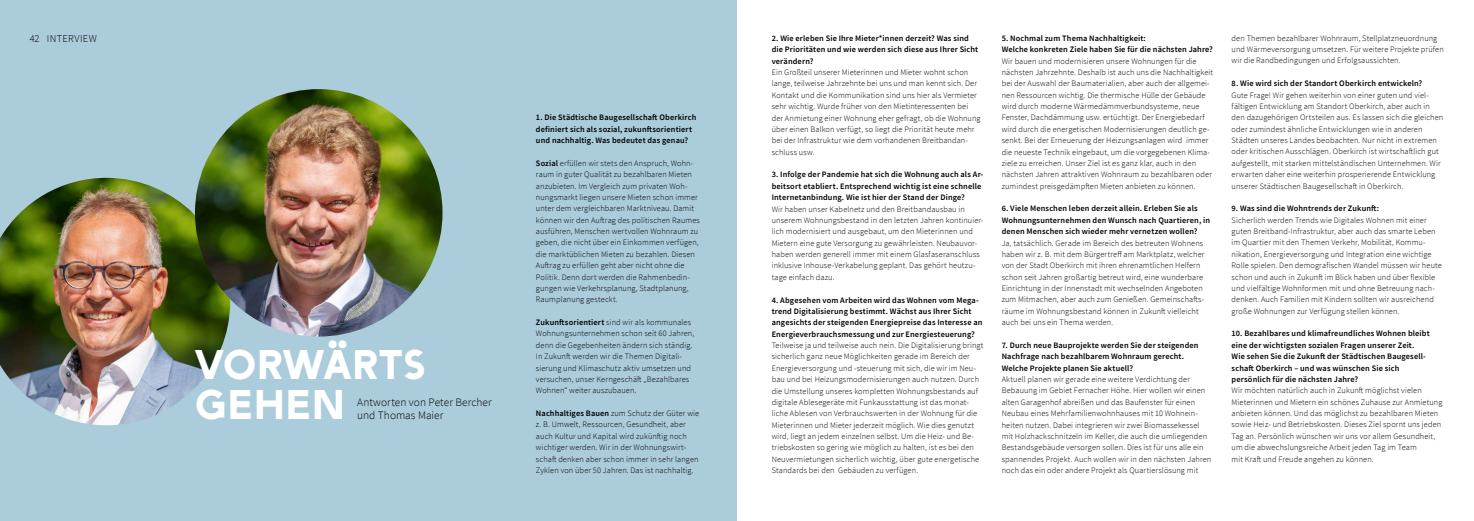
<style>
.page{position:relative;width:1474px;height:521px;background:#fff}
.page>*{position:absolute;margin:0;border:0;box-sizing:border-box;transform-origin:0 0}
.t1{font:41.12px/40.2px "Arya Single";letter-spacing:.005em;color:#fff}
.t2{font:300 11.38px/13.1px "Source Sans Pro";letter-spacing:.005em;color:#000}
.t3{font:300 10.5px "Source Sans Pro";letter-spacing:.03em;color:#000}
.t4{font:300 8.31px/11.4px "Source Sans Pro";letter-spacing:.015em;color:#000}
.t5{font:600 8.31px/11.4px "Source Sans Pro";letter-spacing:.015em;color:#000}
.s1{font-weight:600}
</style>
<div class="page">
<div style="left:0;top:0;width:737px;height:521px;background:#aaccdb"></div>
<img style="left:0;top:178px;width:230px;height:247px">
<img style="left:195px;top:89px;width:247px;height:248px;border-radius:124px">
<p class="t3" style="left:30px;top:32px;width:69px">42 INTERVIEW</p>
<h1 class="t1" style="left:195px;top:344px;width:233px">VORWÄRTS<br>GEHEN</h1>
<h2 class="t2" style="left:357px;top:395px;width:136px">Antworten von Peter Bercher und Thomas Maier</h2>
<p class="t5" style="left:536px;top:112px;width:162px">1. Die Städtische Baugesellschaft Oberkirch definiert sich als sozial, zukunftsorientiert und nachhaltig. Was bedeutet das genau?</p>
<p class="t4" style="left:536px;top:157px;width:165px"><span class="s1">Sozial</span> erfüllen wir stets den Anspruch, Wohn&shy;raum in guter Qualität zu bezahlbaren Mieten anzubieten. Im Vergleich zum privaten Woh&shy;nungsmarkt liegen unsere Mieten schon immer unter dem vergleichbaren Marktniveau. Damit können wir den Auftrag des politischen Raumes ausführen, Menschen wertvollen Wohnraum zu geben, die nicht über ein Einkommen verfügen, die marktüblichen Mieten zu bezahlen. Diesen Auftrag zu erfüllen geht aber nicht ohne die Politik. Denn dort werden die Rahmenbedin&shy;gungen wie Verkehrsplanung, Stadtplanung, Raumplanung gesteckt.</p>
<p class="t4" style="left:536px;top:317px;width:160px"><span class="s1">Zukunftsorientiert</span> sind wir als kommunales Wohnungsunternehmen schon seit 60 Jahren, denn die Gegebenheiten ändern sich ständig.<br>In Zukunft werden wir die Themen Digitali&shy;sierung und Klimaschutz aktiv umsetzen und versuchen, unser Kerngeschäft „Bezahlbares Wohnen“ weiter auszubauen.</p>
<p class="t4" style="left:536px;top:408px;width:165px"><span class="s1">Nachhaltiges Bauen</span> zum Schutz der Güter wie z. B. Umwelt, Ressourcen, Gesundheit, aber auch Kultur und Kapital wird zukünftig noch wichtiger werden. Wir in der Wohnungswirt&shy;schaft denken aber schon immer in sehr langen Zyklen von über 50 Jahren. Das ist nachhaltig.</p>
<p class="t5" style="left:771px;top:32px;width:208px">2. Wie erleben Sie Ihre Mieter*innen derzeit? Was sind die Prioritäten und wie werden sich diese aus Ihrer Sicht verändern?</p>
<p class="t4" style="left:771px;top:67px;width:210px">Ein Großteil unserer Mieterinnen und Mieter wohnt schon lange, teilweise Jahrzehnte bei uns und man kennt sich. Der Kontakt und die Kommunikation sind uns hier als Vermieter sehr wichtig. Wurde früher von den Mietinteressenten bei der Anmietung einer Wohnung eher gefragt, ob die Wohnung über einen Balkon verfügt, so liegt die Priorität heute mehr bei der Infrastruktur wie dem vorhandenen Breitbandan&shy;schluss usw.</p>
<p class="t5" style="left:771px;top:169px;width:213px">3. Infolge der Pandemie hat sich die Wohnung auch als Ar&shy;beitsort etabliert. Entsprechend wichtig ist eine schnelle<br>Internetanbindung. Wie ist hier der Stand der Dinge?</p>
<p class="t4" style="left:771px;top:203px;width:213px">Wir haben unser Kabelnetz und den Breitbandausbau in unserem Wohnungsbestand in den letzten Jahren kontinuier&shy;lich modernisiert und ausgebaut, um den Mieterinnen und Mietern eine gute Versorgung zu gewährleisten. Neubauvor&shy;haben werden generell immer mit einem Glasfaseranschluss inklusive Inhouse-Verkabelung geplant. Das gehört heutzu&shy;tage einfach dazu.</p>
<p class="t5" style="left:771px;top:294px;width:212px">4. Abgesehen vom Arbeiten wird das Wohnen vom Mega&shy;trend Digitalisierung bestimmt. Wächst aus Ihrer Sicht angesichts der steigenden Energiepreise das Interesse an Energieverbrauchsmessung und zur Energiesteuerung?</p>
<p class="t4" style="left:771px;top:340px;width:213px">Teilweise ja und teilweise auch nein. Die Digitalisierung bringt sicherlich ganz neue Möglichkeiten gerade im Bereich der Energieversorgung und -steuerung mit sich, die wir im Neu&shy;bau und bei Heizungsmodernisierungen auch nutzen. Durch die Umstellung unseres kompletten Wohnungsbestands auf digitale Ablesegeräte mit Funkausstattung ist das monat&shy;liche Ablesen von Verbrauchswerten in der Wohnung für die Mieterinnen und Mieter jederzeit möglich. Wie dies genutzt wird, liegt an jedem einzelnen selbst. Um die Heiz- und Be&shy;triebskosten so gering wie möglich zu halten, ist es bei den Neuvermietungen sicherlich wichtig, über gute energetische Standards bei den Gebäuden zu verfügen.</p>
<p class="t5" style="left:1001px;top:32px;width:213px">5. Nochmal zum Thema Nachhaltigkeit:<br>Welche konkreten Ziele haben Sie für die nächsten Jahre?</p>
<p class="t4" style="left:1001px;top:55px;width:213px">Wir bauen und modernisieren unsere Wohnungen für die nächsten Jahrzehnte. Deshalb ist auch uns die Nachhaltigkeit bei der Auswahl der Baumaterialien, aber auch der allgemei&shy;nen Ressourcen wichtig. Die thermische Hülle der Gebäude wird durch moderne Wärmedämmverbundsysteme, neue Fenster, Dachdämmung usw. ertüchtigt. Der Energiebedarf wird durch die energetischen Modernisierungen deutlich ge&shy;senkt. Bei der Erneuerung der Heizungsanlagen wird immer die neueste Technik eingebaut, um die vorgegebenen Klima&shy;ziele zu erreichen. Unser Ziel ist es ganz klar, auch in den nächsten Jahren attraktiven Wohnraum zu bezahlbaren oder zumindest preisgedämpften Mieten anbieten zu können.</p>
<p class="t5" style="left:1001px;top:203px;width:210px">6. Viele Menschen leben derzeit allein. Erleben Sie als<br>Wohnungsunternehmen den Wunsch nach Quartieren, in denen Menschen sich wieder mehr vernetzen wollen?</p>
<p class="t4" style="left:1001px;top:237px;width:204px">Ja, tatsächlich. Gerade im Bereich des betreuten Wohnens haben wir z. B. mit dem Bürgertreff am Marktplatz, welcher von der Stadt Oberkirch mit ihren ehrenamtlichen Helfern schon seit Jahren großartig betreut wird, eine wunderbare Einrichtung in der Innenstadt mit wechselnden Angeboten zum Mitmachen, aber auch zum Genießen. Gemeinschafts&shy;räume im Wohnungsbestand können in Zukunft vielleicht auch bei uns ein Thema werden.</p>
<p class="t5" style="left:1001px;top:339px;width:198px">7. Durch neue Bauprojekte werden Sie der steigenden<br>Nachfrage nach bezahlbarem Wohnraum gerecht.<br>Welche Projekte planen Sie aktuell?</p>
<p class="t4" style="left:1001px;top:374px;width:211px">Aktuell planen wir gerade eine weitere Verdichtung der Bebauung im Gebiet Fernacher Höhe. Hier wollen wir einen alten Garagenhof abreißen und das Baufenster für einen Neubau eines Mehrfamilienwohnhauses mit 10 Wohnein&shy;heiten nutzen. Dabei integrieren wir zwei Biomassekessel mit Holzhackschnitzeln im Keller, die auch die umliegenden Bestandsgebäude versorgen sollen. Dies ist für uns alle ein spannendes Projekt. Auch wollen wir in den nächsten Jahren noch das ein oder andere Projekt als Quartierslösung mit</p>
<p class="t4" style="left:1231px;top:32px;width:214px">den Themen bezahlbarer Wohnraum, Stellplatzneuordnung und Wärmeversorgung umsetzen. Für weitere Projekte prüfen wir die Randbedingungen und Erfolgsaussichten.</p>
<p class="t5" style="left:1231px;top:78px;width:192px">8. Wie wird sich der Standort Oberkirch entwickeln?</p>
<p class="t4" style="left:1231px;top:89px;width:213px">Gute Frage! Wir gehen weiterhin von einer guten und viel&shy;fältigen Entwicklung am Standort Oberkirch, aber auch in den dazugehörigen Ortsteilen aus. Es lassen sich die gleichen oder zumindest ähnliche Entwicklungen wie in anderen Städten unseres Landes beobachten. Nur nicht in extremen oder kritischen Ausschlägen. Oberkirch ist wirtschaftlich gut aufgestellt, mit starken mittelständischen Unternehmen. Wir erwarten daher eine weiterhin prosperierende Entwicklung unserer Städtischen Baugesellschaft in Oberkirch.</p>
<p class="t5" style="left:1231px;top:203px;width:149px">9. Was sind die Wohntrends der Zukunft:</p>
<p class="t4" style="left:1231px;top:214px;width:212px">Sicherlich werden Trends wie Digitales Wohnen mit einer guten Breitband-Infrastruktur, aber auch das smarte Leben im Quartier mit den Themen Verkehr, Mobilität, Kommu&shy;nikation, Energieversorgung und Integration eine wichtige Rolle spielen. Den demografischen Wandel müssen wir heute schon und auch in Zukunft im Blick haben und über flexible und vielfältige Wohnformen mit und ohne Betreuung nach&shy;denken. Auch Familien mit Kindern sollten wir ausreichend große Wohnungen zur Verfügung stellen können.</p>
<p class="t5" style="left:1231px;top:328px;width:199px">10. Bezahlbares und klimafreundliches Wohnen bleibt eine der wichtigsten sozialen Fragen unserer Zeit.<br>Wie sehen Sie die Zukunft der Städtischen Baugesell&shy;schaft Oberkirch – und was wünschen Sie sich persönlich für die nächsten Jahre?</p>
<p class="t4" style="left:1231px;top:385px;width:212px">Wir möchten natürlich auch in Zukunft möglichst vielen Mieterinnen und Mietern ein schönes Zuhause zur Anmietung anbieten können. Und das möglichst zu bezahlbaren Mieten sowie Heiz- und Betriebskosten. Dieses Ziel spornt uns jeden Tag an. Persönlich wünschen wir uns vor allem Gesundheit, um die abwechslungsreiche Arbeit jeden Tag im Team<br>mit Kraft und Freude angehen zu können.</p>
</div>
